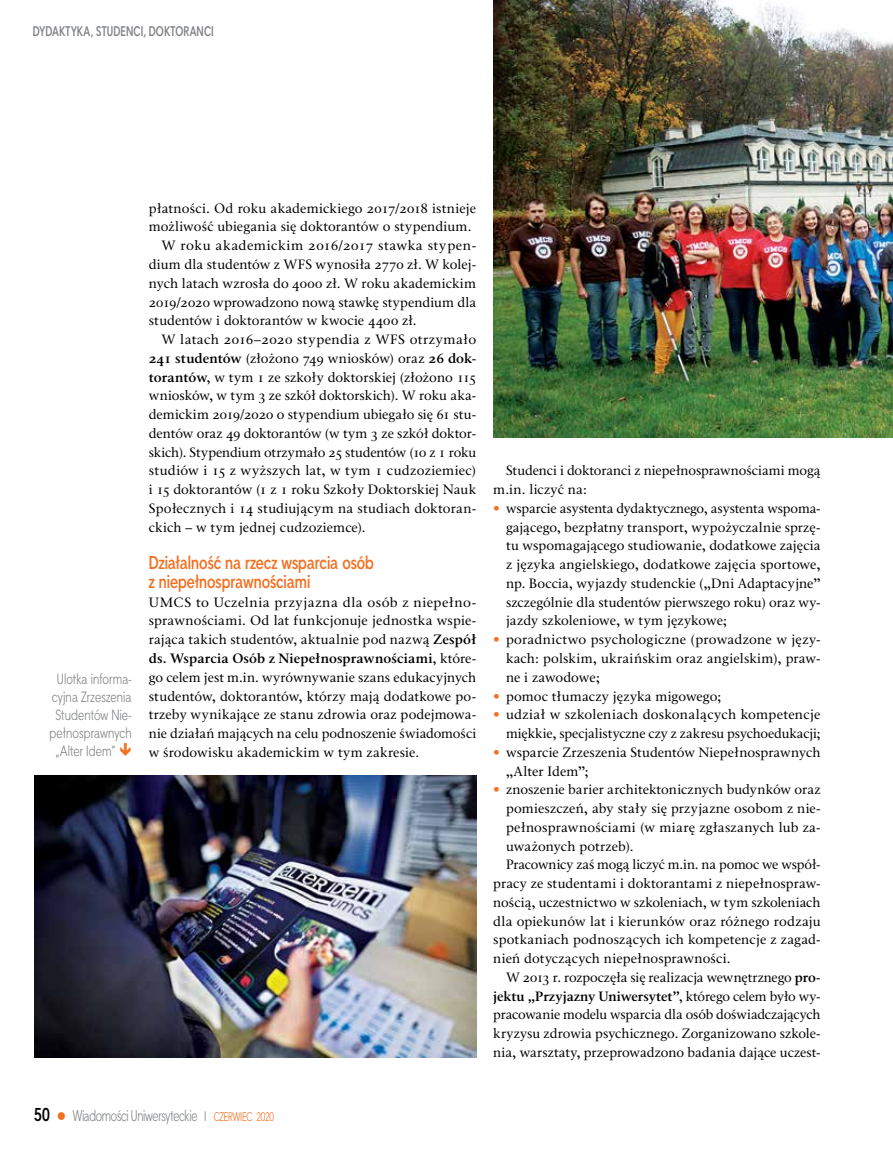
<style>
.page{position:relative;width:893px;height:1153px;background:#fff}
.page>*{position:absolute;margin:0;border:0;box-sizing:border-box;transform-origin:0 0}
.t1{font:700 18px/18.8px "Straight Cnd EFN";color:#f36f21}
.t2{font:15px "Straight Cnd EFN";letter-spacing:-.02em;color:#808285;scale:.92 1}
.t3{font:14.25px "Straight Cnd EFN";letter-spacing:.005em;color:#808285}
.t4{font:13.5px/18.8px "Classic EFN";letter-spacing:.005em;color:#000;text-align:justify}
.t5{font:13.5px "Classic EFN";letter-spacing:.03em;color:#000}
.t6{font:700 13.5px "Classic EFN";letter-spacing:-.005em;color:#000}
.t7{font:13.5px "Classic EFN";letter-spacing:-.015em;color:#000}
.t8{font:13.5px "Classic EFN";letter-spacing:.025em;color:#000}
.t9{font:700 13.5px "Straight Cnd EFN";letter-spacing:.01em;color:#808285;scale:.94 1}
.s1{font-weight:700}
.s2{color:#f36f21}
.s3{font-weight:400}
.s4{font-weight:700;font-size:18px;color:#000}
.s5{font-size:13.5px}
.s6{font-size:12px;color:#f36f21}
</style>
<div class="page">
<img style="left:493px;top:0;width:400px;height:438px">
<img style="left:34px;top:775px;width:442px;height:281px">
<p class="t9" style="left:33px;top:23px;width:194px">Dydaktyka, studenci, doktoranci</p>
<p class="t3" style="left:57px;top:671px;width:76px">Ulotka informa-</p>
<p class="t3" style="left:52px;top:689px;width:82px">cyjna Zrzeszenia</p>
<p class="t3" style="left:56px;top:707px;width:78px">Studentów Nie-</p>
<p class="t3" style="left:50px;top:725px;width:84px">pełnosprawnych</p>
<p class="t3" style="left:55px;top:743px;width:63px">„Alter Idem”</p>
<p class="t4" style="left:149px;top:199px;width:329px">płatności. Od roku akademickiego 2017/2018 istnieje</p>
<p class="t4" style="left:149px;top:218px;width:324px">możliwość ubiegania się doktorantów o stypendium.</p>
<p class="t5" style="left:162px;top:238px;width:316px">W roku akademickim 2016/2017 stawka stypen-</p>
<p class="t4" style="left:149px;top:255px;width:329px">dium dla studentów z WFS wynosiła 2770 zł. W kolej-</p>
<p class="t4" style="left:149px;top:274px;width:329px">nych latach wzrosła do 4000 zł. W roku akademickim</p>
<p class="t4" style="left:149px;top:293px;width:329px">2019/2020 wprowadzono nową stawkę stypendium dla</p>
<p class="t4" style="left:149px;top:312px;width:269px">studentów i doktorantów w kwocie 4400 zł.</p>
<p class="t5" style="left:162px;top:331px;width:316px">W latach 2016–2020 stypendia z WFS otrzymało</p>
<p class="t4" style="left:149px;top:349px;width:329px"><span class="s1">241 studentów</span> (złożono 749 wniosków) oraz <span class="s1">26 dok-</span></p>
<p class="t4" style="left:149px;top:368px;width:329px"><span class="s1">torantów</span>, w tym 1 ze szkoły doktorskiej (złożono 115</p>
<p class="t4" style="left:149px;top:387px;width:329px">wniosków, w tym 3 ze szkół doktorskich). W roku aka-</p>
<p class="t4" style="left:149px;top:405px;width:329px">demickim 2019/2020 o stypendium ubiegało się 61 stu-</p>
<p class="t4" style="left:149px;top:424px;width:329px">dentów oraz 49 doktorantów (w tym 3 ze szkół doktor-</p>
<p class="t4" style="left:149px;top:443px;width:329px">skich). Stypendium otrzymało 25 studentów (10 z 1 roku</p>
<p class="t8" style="left:149px;top:463px;width:329px">studiów i 15 z wyższych lat, w tym 1 cudzoziemiec)</p>
<p class="t4" style="left:149px;top:480px;width:329px">i 15 doktorantów (1 z 1 roku Szkoły Doktorskiej Nauk</p>
<p class="t4" style="left:149px;top:499px;width:329px">Społecznych i 14 studiującym na studiach doktoran-</p>
<p class="t4" style="left:149px;top:518px;width:218px">ckich – w tym jednej cudzoziemce).</p>
<h1 class="t1" style="left:149px;top:553px;width:227px">Działalność na rzecz wsparcia osób z niepełnosprawnościami</h1>
<p class="t4" style="left:149px;top:593px;width:329px">UMCS to Uczelnia przyjazna dla osób z niepełno&shy;sprawnościami. Od lat funkcjonuje jednostka wspie&shy;rająca takich studentów, aktualnie pod nazwą <span class="s1">Zespół ds. Wsparcia Osób z Niepełnosprawnościami</span>, które&shy;go celem jest m.in. wyrównywanie szans edukacyjnych studentów, doktorantów, którzy mają dodatkowe po&shy;trzeby wynikające ze stanu zdrowia oraz podejmowa&shy;nie działań mających na celu podnoszenie świadomości w środowisku akademickim w tym zakresie.</p>
<p class="t4" style="left:493px;top:462px;width:329px;text-indent:13px">Studenci i doktoranci z niepełnosprawnościami mogą m.in. liczyć na:</p>
<p class="t4" style="left:506px;top:499px;width:316px;text-indent:-13px"><span class="s2">•</span> wsparcie asystenta dydaktycznego, asystenta wspoma&shy;gającego, bezpłatny transport, wypożyczalnie sprzę&shy;tu wspomagającego studiowanie, dodatkowe zajęcia z języka angielskiego, dodatkowe zajęcia sportowe, np. Boccia, wyjazdy studenckie („Dni Adaptacyjne” szczególnie dla studentów pierwszego roku) oraz wy&shy;jazdy szkoleniowe, w tym językowe;</p>
<p class="t4" style="left:506px;top:630px;width:316px;text-indent:-13px"><span class="s2">•</span> poradnictwo psychologiczne (prowadzone w języ&shy;kach: polskim, ukraińskim oraz angielskim), praw&shy;ne i zawodowe;</p>
<p class="t4" style="left:493px;top:687px;width:230px"><span class="s2">•</span> pomoc tłumaczy języka migowego;</p>
<p class="t4" style="left:493px;top:705px;width:329px;text-align:right"><span class="s2">•</span> udział w szkoleniach doskonalących kompetencje miękkie, specjalistyczne czy z zakresu psychoedukacji;</p>
<p class="t4" style="left:506px;top:743px;width:316px;text-indent:-13px"><span class="s2">•</span> wsparcie Zrzeszenia Studentów Niepełnosprawnych „Alter Idem”;</p>
<p class="t4" style="left:493px;top:780px;width:329px"><span class="s2">•</span> znoszenie barier architektonicznych budynków oraz</p>
<p class="t4" style="left:506px;top:799px;width:316px">pomieszczeń, aby stały się przyjazne osobom z nie-</p>
<p class="t4" style="left:506px;top:818px;width:316px">pełnosprawnościami (w miarę zgłaszanych lub za-</p>
<p class="t4" style="left:506px;top:837px;width:129px">uważonych potrzeb).</p>
<p class="t4" style="left:506px;top:855px;width:316px">Pracownicy zaś mogą liczyć m.in. na pomoc we współ-</p>
<p class="t4" style="left:493px;top:874px;width:329px">pracy ze studentami i doktorantami z niepełnospraw-</p>
<p class="t4" style="left:493px;top:893px;width:329px">nością, uczestnictwo w szkoleniach, w tym szkoleniach</p>
<p class="t4" style="left:493px;top:912px;width:329px">dla opiekunów lat i kierunków oraz różnego rodzaju</p>
<p class="t4" style="left:493px;top:930px;width:329px">spotkaniach podnoszących ich kompetencje z zagad-</p>
<p class="t4" style="left:493px;top:949px;width:239px">nień dotyczących niepełnosprawności.</p>
<p class="t4" style="left:506px;top:968px;width:316px">W 2013 r. rozpoczęła się realizacja wewnętrznego <span class="s1">pro-</span></p>
<p class="t6" style="left:493px;top:988px;width:329px">jektu „Przyjazny Uniwersytet”<span class="s3">, którego celem było wy-</span></p>
<p class="t7" style="left:493px;top:1006px;width:329px">pracowanie modelu wsparcia dla osób doświadczających</p>
<p class="t4" style="left:493px;top:1024px;width:329px">kryzysu zdrowia psychicznego. Zorganizowano szkole-</p>
<p class="t4" style="left:493px;top:1043px;width:329px">nia, warsztaty, przeprowadzono badania dające uczest-</p>
<p class="t2" style="left:34px;top:1106px;width:262px"><span class="s4">50</span> <span class="s2">●</span> Wiadomości Uniwersyteckie <span class="s5">I</span> <span class="s6">czerwi ec 2020</span></p>
</div>
